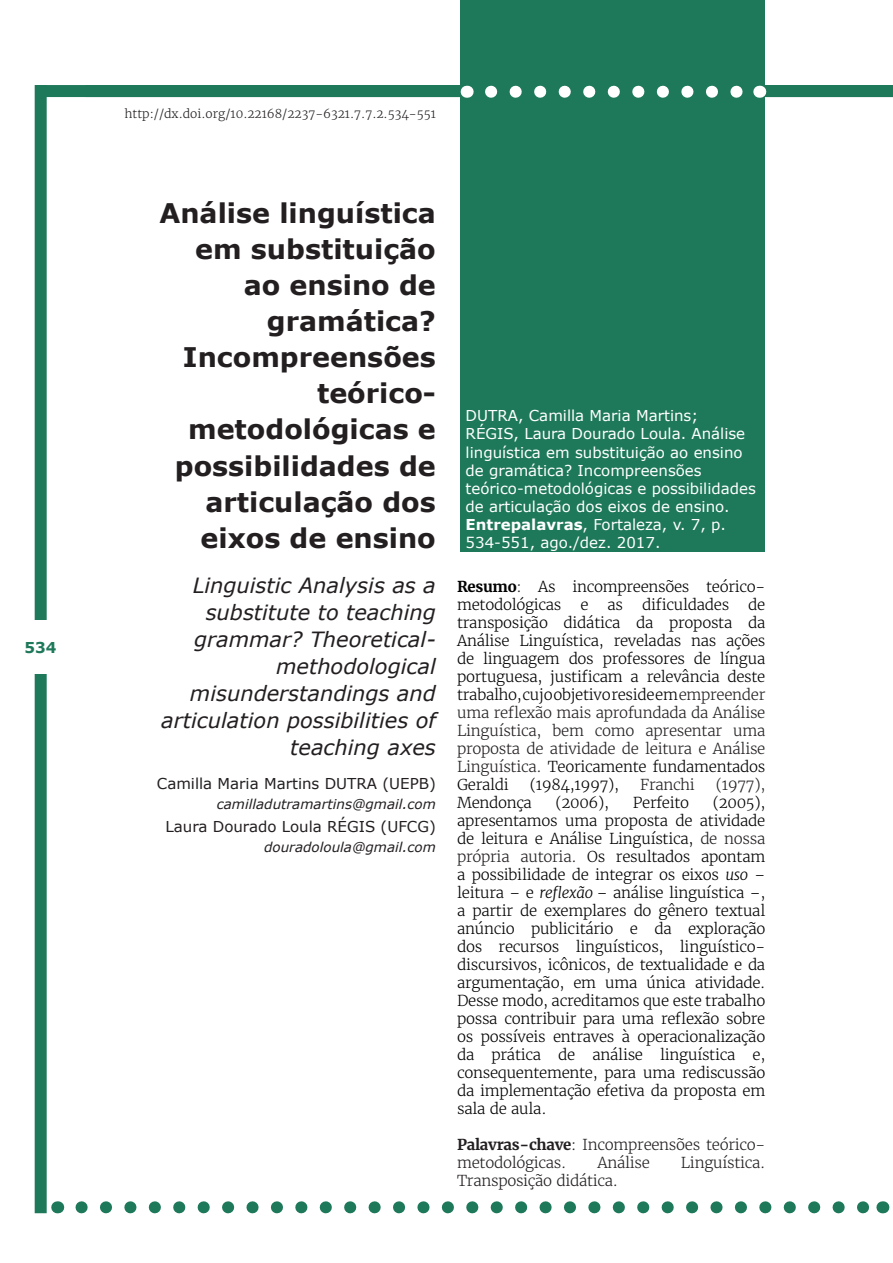
<style>
.page{position:relative;width:893px;height:1263px;background:#fff}
.page>*{position:absolute;margin:0;border:0;box-sizing:border-box;transform-origin:0 0}
.Título-pt{font:700 27px/36px "Verdana";color:#231f20;text-align:right}
.Título-LE{font:italic 21px/27px "Verdana";color:#231f20;text-align:right}
.Resumo{font:300 15px/18px "Merriweather";letter-spacing:-.02em;color:#000;text-align:justify}
.Como_citar_artigo{font:15px/18px "Verdana";color:#fff}
.Resumo-2{font:300 15px/18px "Merriweather";letter-spacing:-.02em;color:#231f20}
.Autor{font:15px "Verdana";color:#231f20}
.t1{font:700 15px "Verdana";color:#1e785a}
.E-mail{font:italic 13.5px "Verdana";color:#231f20}
.DOI{font:300 12px "Merriweather";color:#231f20}
.s1{font-weight:700}
.s2{color:#231f20}
.s3{font-style:italic}
</style>
<div class="page">
<div style="left:35px;top:85px;width:858px;height:12px;background:#1e785a"></div>
<div style="left:35px;top:85px;width:12px;height:1128px;background:#1e785a"></div>
<svg style="left:82px;top:1201px;width:788px;height:12px"></svg>
<svg style="left:57px;top:1201px;width:1px;height:12px"></svg>
<svg style="left:882px;top:1201px;width:1px;height:12px"></svg>
<div style="left:17px;top:621px;width:47px;height:53px;background:#fff"></div>
<div style="left:461px;top:0;width:304px;height:551px;background:#1e785a"></div>
<svg style="left:491px;top:86px;width:252px;height:12px"></svg>
<svg style="left:467px;top:86px;width:1px;height:12px"></svg>
<svg style="left:759px;top:86px;width:1px;height:12px"></svg>
<p class="t1" style="left:24px;top:637px;width:33px">534</p>
<p class="DOI" style="left:125px;top:106px;width:313px">http://dx.doi.org/10.22168/2237-6321.7.7.2.534-551</p>
<p class="Título-pt" style="left:159px;top:195px;width:278px">Análise linguística em substituição ao ensino de gramática?<br>Incompreensões teórico&shy;metodológicas e possibilidades de articulação dos eixos de ensino</p>
<p class="Título-LE" style="left:161px;top:572px;width:276px">Linguistic Analysis as a substitute to teaching grammar? Theoretical&shy;methodological misunderstandings and articulation possibilities of teaching axes</p>
<p class="E-mail" style="left:217px;top:795px;width:221px">camilladutramartins@gmail.com</p>
<p class="E-mail" style="left:264px;top:837px;width:173px">douradoloula@gmail.com</p>
<p class="Autor" style="left:157px;top:773px;width:281px">Camilla Maria Martins DUTRA (UEPB)</p>
<p class="Autor" style="left:165px;top:816px;width:272px">Laura Dourado Loula RÉGIS (UFCG)</p>
<p class="Como_citar_artigo" style="left:466px;top:407px;width:292px">DUTRA, Camilla Maria Martins;<br>RÉGIS, Laura Dourado Loula. Análise linguística em substituição ao ensino de gramática? Incompreensões teórico-metodológicas e possibilidades de articulação dos eixos de ensino.<br><span class="s1">Entrepalavras</span>, Fortaleza, v. 7, p.<br>534-551, ago./dez. 2017.</p>
<p class="Resumo" style="left:457px;top:578px;width:310px"><span class="s1">Resumo</span><span class="s2">:</span> As incompreensões teórico&shy;metodológicas</p>
<p class="Resumo" style="left:580px;top:596px;width:10px">e</p>
<p class="Resumo" style="left:608px;top:596px;width:17px">as</p>
<p class="Resumo" style="left:642px;top:596px;width:89px">dificuldades</p>
<p class="Resumo" style="left:457px;top:596px;width:310px;text-indent:291px">de transposição didática da proposta da Análise Linguística, reveladas nas ações de linguagem dos professores de língua portuguesa, justificam a relevância deste trabalho, cujo objetivo reside em <span class="s2">empreender uma reflexão mais aprofundada da Análise Linguística, bem como apresentar uma proposta de atividade de leitura e Análise Linguística.</span> Teoricamente fundamentados Geraldi</p>
<p class="Resumo" style="left:530px;top:776px;width:91px">(1984,1997),</p>
<p class="Resumo-2" style="left:640px;top:776px;width:56px">Franchi</p>
<p class="Resumo-2" style="left:716px;top:776px;width:51px">(1977),</p>
<p class="Resumo" style="left:457px;top:794px;width:76px">Mendonça</p>
<p class="Resumo" style="left:556px;top:794px;width:55px">(2006),</p>
<p class="Resumo" style="left:633px;top:794px;width:58px">Perfeito</p>
<p class="Resumo" style="left:457px;top:794px;width:310px;text-indent:256px">(2005), apresentamos uma proposta de atividade de leitura e Análise Linguística, <span class="s2">de nossa própria autoria.</span> Os resultados apontam a possibilidade de integrar os eixos <span class="s3">uso</span> – leitura – e <span class="s3">reflexão</span> – análise linguística –, a partir de exemplares do gênero textual anúncio publicitário e da exploração dos recursos linguísticos, linguístico&shy;discursivos, icônicos, de textualidade e da argumentação, em uma única atividade.<br>Desse modo, acreditamos que este trabalho possa contribuir para uma reflexão sobre os possíveis entraves à operacionalização da prática de análise linguística e, consequentemente, para uma rediscussão da implementação efetiva da proposta em sala de aula.</p>
<p class="Resumo-2" style="left:457px;top:1136px;width:310px"><span class="s1">Palavras-chave</span>: Incompreensões teórico&shy;metodológicas.</p>
<p class="Resumo-2" style="left:597px;top:1154px;width:54px">Análise</p>
<p class="Resumo-2" style="left:681px;top:1154px;width:86px">Linguística.</p>
<p class="Resumo-2" style="left:457px;top:1172px;width:162px">Transposição didática.</p>
</div>
